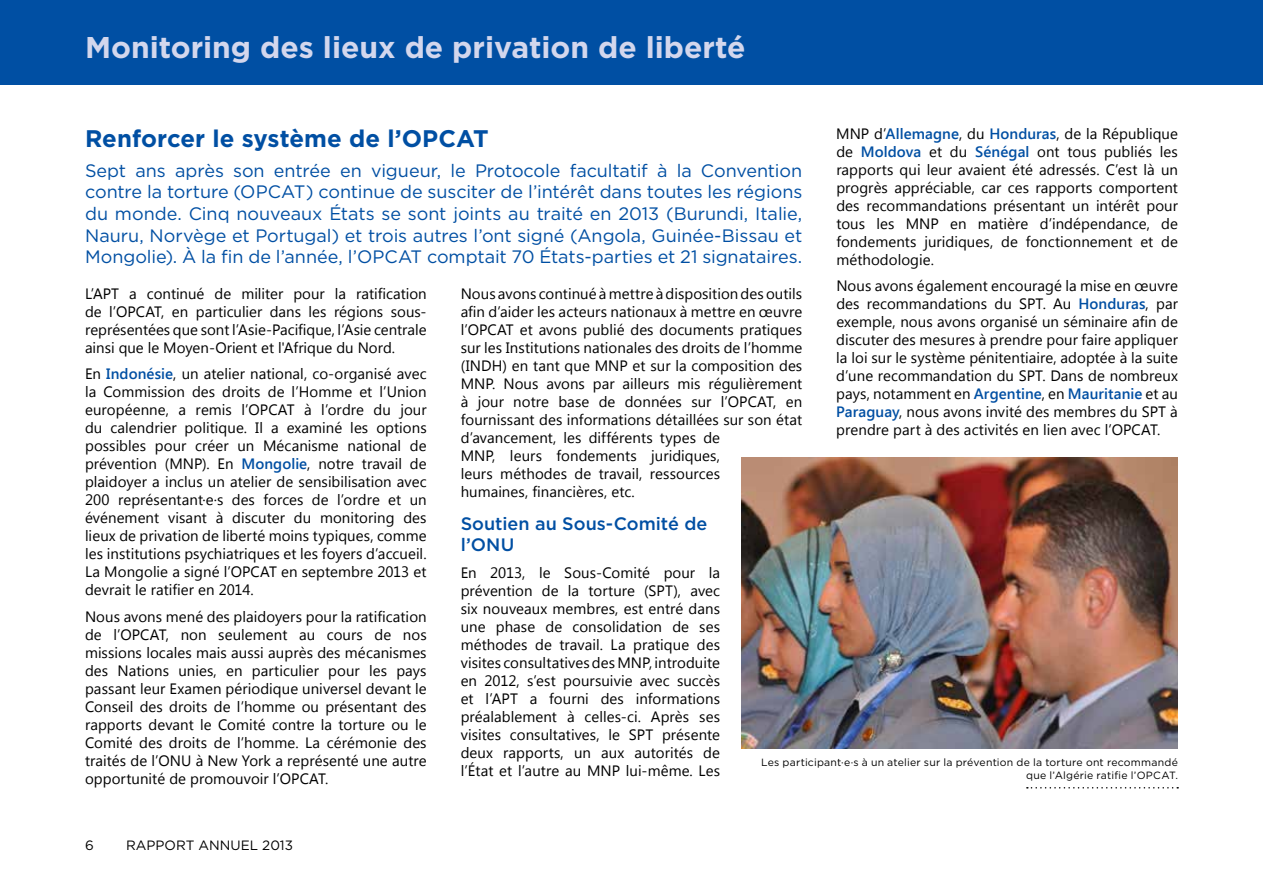
<style>
.page{position:relative;width:1263px;height:893px;background:#fff}
.page>*{position:absolute;margin:0;border:0;box-sizing:border-box;transform-origin:0 0}
.t1{font:700 30px "Gotham";color:#d3d7ed}
.t2{font:700 24px "Gotham";color:#004fa3}
.t3{font:18px/21.6px "Gotham";letter-spacing:-.005em;color:#004fa3;text-align:justify}
.t4{font:500 18px/21px "Gotham";color:#004fa3}
.t5{font:15px/18px "Segoe UI";letter-spacing:.005em;color:#000;text-align:justify}
.t6{font:13.5px "Gotham";color:#000}
.t7{font:10.5px/12.6px "Gotham";letter-spacing:.02em;color:#000;text-align:right}
.s1{font-weight:600;color:#004fa3}
</style>
<div class="page">
<div style="left:0;top:0;width:1263px;height:85px;background:#004fa3"></div>
<img style="left:741px;top:457px;width:437px;height:291px">
<svg style="left:1027px;top:787px;width:151px;height:1px"></svg>
<h1 class="t1" style="left:85px;top:29px;width:662px">Monitoring des lieux de privation de liberté</h1>
<p class="t5" style="left:836px;top:124px;width:343px">MNP d’<span class="s1">Allemagne</span>, du <span class="s1">Honduras</span>, de la République de <span class="s1">Moldova</span> et du <span class="s1">Sénégal</span> ont tous publiés les rapports qui leur avaient été adressés. C’est là un progrès appréciable, car ces rapports comportent des recommandations présentant un intérêt pour tous les MNP en matière d’indépendance, de fondements juridiques, de fonctionnement et de méthodologie.</p>
<p class="t5" style="left:836px;top:276px;width:343px">Nous avons également encouragé la mise en œuvre des recommandations du SPT. Au <span class="s1">Honduras</span>, par exemple, nous avons organisé un séminaire afin de discuter des mesures à prendre pour faire appliquer la loi sur le système pénitentiaire, adoptée à la suite d’une recommandation du SPT. Dans de nombreux pays, notamment en <span class="s1">Argentine</span>, en <span class="s1">Mauritanie</span> et au <span class="s1">Paraguay</span>, nous avons invité des membres du SPT à prendre part à des activités en lien avec l’OPCAT.</p>
<h2 class="t2" style="left:85px;top:124px;width:405px">Renforcer le système de l’OPCAT</h2>
<p class="t3" style="left:85px;top:160px;width:719px">Sept ans après son entrée en vigueur, le Protocole facultatif à la Convention contre la torture (OPCAT) continue de susciter de l’intérêt dans toutes les régions du monde. Cinq nouveaux États se sont joints au traité en 2013 (Burundi, Italie, Nauru, Norvège et Portugal) et trois autres l’ont signé (Angola, Guinée-Bissau et Mongolie). À la fin de l’année, l’OPCAT comptait 70 États-parties et 21 signataires.</p>
<p class="t5" style="left:85px;top:284px;width:343px">L’APT a continué de militer pour la ratification de l’OPCAT, en particulier dans les régions sous&shy;représentées que sont l’Asie-Pacifique, l’Asie centrale ainsi que le Moyen-Orient et l'Afrique du Nord.</p>
<p class="t5" style="left:85px;top:364px;width:343px">En <span class="s1">Indonésie</span>, un atelier national, co-organisé avec la Commission des droits de l’Homme et l’Union européenne, a remis l’OPCAT à l’ordre du jour du calendrier politique. Il a examiné les options possibles pour créer un Mécanisme national de prévention (MNP). En <span class="s1">Mongolie</span>, notre travail de plaidoyer a inclus un atelier de sensibilisation avec 200 représentant·e·s des forces de l’ordre et un événement visant à discuter du monitoring des lieux de privation de liberté moins typiques, comme les institutions psychiatriques et les foyers d’accueil.<br>La Mongolie a signé l’OPCAT en septembre 2013 et devrait le ratifier en 2014.</p>
<p class="t5" style="left:85px;top:607px;width:343px">Nous avons mené des plaidoyers pour la ratification de l’OPCAT, non seulement au cours de nos missions locales mais aussi auprès des mécanismes des Nations unies, en particulier pour les pays passant leur Examen périodique universel devant le Conseil des droits de l’homme ou présentant des rapports devant le Comité contre la torture ou le Comité des droits de l’homme. La cérémonie des traités de l’ONU à New York a représenté une autre opportunité de promouvoir l’OPCAT.</p>
<p class="t5" style="left:461px;top:284px;width:343px;text-align:left">Nous avons continué à mettre à disposition des outils afin d’aider les acteurs nationaux à mettre en œuvre l’OPCAT et avons publié des documents pratiques sur les Institutions nationales des droits de l’homme (INDH) en tant que MNP et sur la composition des MNP. Nous avons par ailleurs mis régulièrement à jour notre base de données sur l’OPCAT, en fournissant des informations détaillées sur son état d’avancement, les différents types de<br>MNP, leurs fondements juridiques,<br>leurs méthodes de travail, ressources<br>humaines, financières, etc.</p>
<p class="t4" style="left:461px;top:513px;width:248px">Soutien au Sous-Comité de l’ONU</p>
<p class="t5" style="left:461px;top:563px;width:261px">En 2013, le Sous-Comité pour la prévention de la torture (SPT), avec six nouveaux membres, est entré dans une phase de consolidation de ses méthodes de travail. La pratique des visites consultatives des MNP, introduite en 2012, s’est poursuivie avec succès et l’APT a fourni des informations préalablement à celles-ci. Après ses visites consultatives, le SPT présente deux rapports, un aux autorités de l’État et l’autre au MNP lui-même. Les</p>
<p class="t7" style="left:761px;top:756px;width:418px">Les participant·e·s à un atelier sur la prévention de la torture ont recommandé que l’Algérie ratifie l’OPCAT.</p>
<p class="t6" style="left:85px;top:837px;width:10px">6</p>
<p class="t6" style="left:126px;top:837px;width:168px">RAPPORT ANNUEL 2013</p>
</div>
